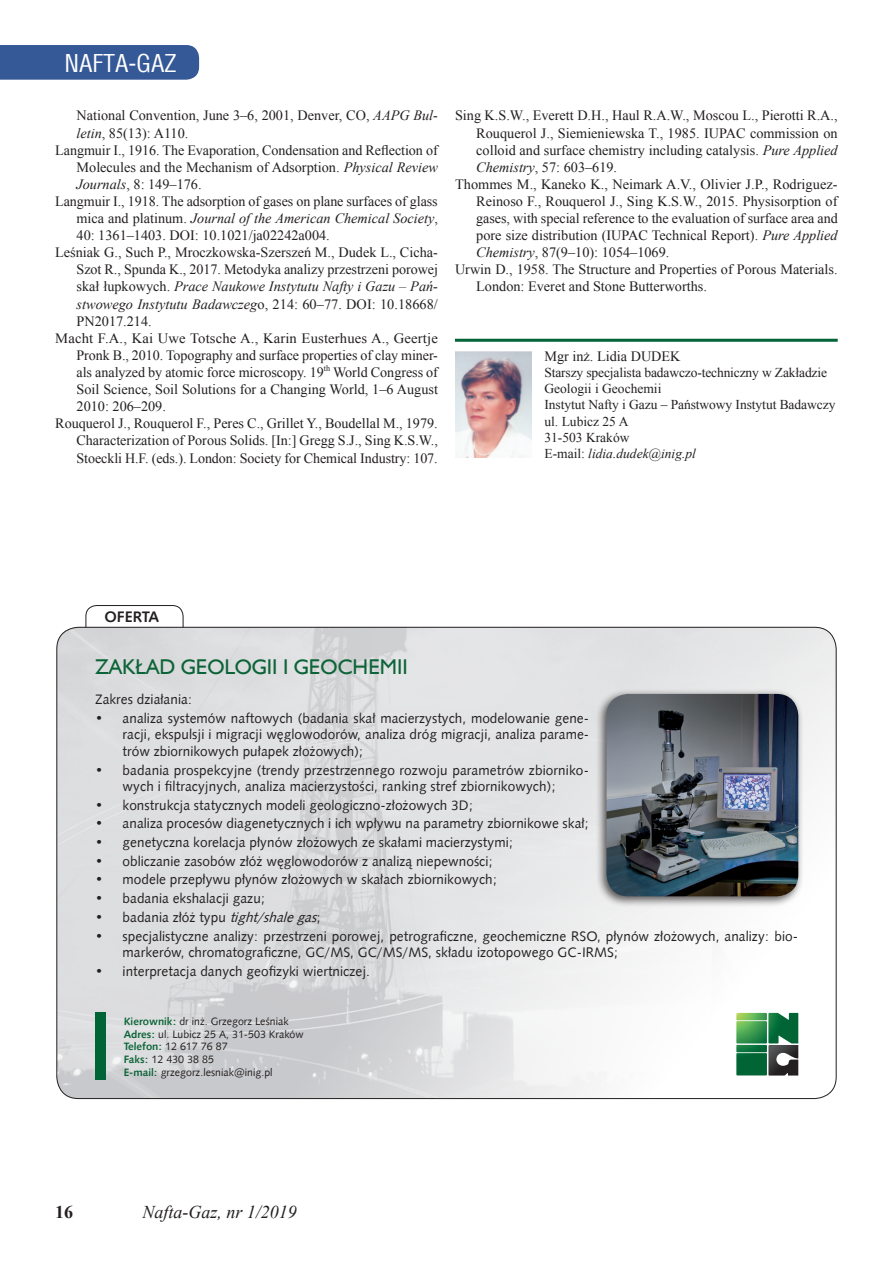
<style>
.page{position:relative;width:893px;height:1263px;background:#fff}
.page>*{position:absolute;margin:0;border:0;box-sizing:border-box;transform-origin:0 0}
.t1{font:24px "Switzerland Condensed";color:#fff}
.t2{font:21.45px "Humanst 521 EU";color:#0b6437}
.t3{font:italic 18px "Times New Roman";color:#231f20}
.t4{font:700 18px "Times New Roman";color:#231f20}
.t5{font:700 15.3px "Humanst 531 EU";color:#231f20}
.t6{font:14.25px "Times New Roman";color:#231f20}
.t7{font:italic 14.25px "Times New Roman";color:#231f20}
.t8{font:13.8px/16.5px "Humanst 531 EU";color:#231f20;text-align:justify}
.t9{font:13.5px/16.2px "Times New Roman";letter-spacing:-.005em;color:#231f20}
.t10{font:10.65px/12.9px "Humanst 531 EU";color:#231f20}
.s1{font-style:italic}
.s2{font-style:normal}
.s3{font-weight:700;color:#0b6437}
</style>
<div class="page">
<div style="left:0;top:45px;width:199px;height:35px;background:#355896"></div>
<hr style="left:892px;top:43px;width:1px;height:40px;background:#a86655">
<hr style="left:455px;top:339px;width:383px;height:3px;background:#006437">
<img style="left:455px;top:351px;width:77px;height:107px">
<img style="left:57px;top:627px;width:779px;height:471px">
<div style="left:95px;top:1012px;width:11px;height:68px;background:#006437"></div>
<svg style="left:736px;top:1013px;width:62px;height:62px;background:#3e7f56"></svg>
<svg style="left:85px;top:605px;width:99px;height:23px"></svg>
<div style="left:595px;top:688px;width:209px;height:220px;background:#231f20;opacity:.75"></div>
<img style="left:606px;top:694px;width:192px;height:202px">
<h1 class="t1" style="left:64px;top:49px;width:114px">NAFTA-GAZ</h1>
<p class="t6" style="left:77px;top:106px;width:363px">National Convention, June 3–6, 2001, Denver, CO, <span class="s1">AAPG Bul-</span></p>
<p class="t6" style="left:77px;top:123px;width:113px"><span class="s1">letin</span>, 85(13): A110.</p>
<p class="t6" style="left:55px;top:140px;width:384px">Langmuir I., 1916. The Evaporation, Condensation and Reflection of</p>
<p class="t6" style="left:77px;top:157px;width:363px">Molecules and the Mechanism of Adsorption. <span class="s1">Physical Review</span></p>
<p class="t6" style="left:77px;top:174px;width:127px"><span class="s1">Journals</span>, 8: 149–176.</p>
<p class="t6" style="left:55px;top:192px;width:384px">Langmuir I., 1918. The adsorption of gases on plane surfaces of glass</p>
<p class="t7" style="left:77px;top:208px;width:363px"><span class="s2">mica and platinum.</span> Journal of the American Chemical Society<span class="s2">,</span></p>
<p class="t6" style="left:77px;top:226px;width:255px">40: 1361–1403. DOI: 10.1021/ja02242a004.</p>
<p class="t6" style="left:55px;top:243px;width:384px">Leśniak G., Such P., Mroczkowska-Szerszeń M., Dudek L., Cicha-</p>
<p class="t6" style="left:77px;top:260px;width:363px">Szot R., Spunda K., 2017. Metodyka analizy przestrzeni porowej</p>
<p class="t7" style="left:77px;top:277px;width:363px"><span class="s2">skał łupkowych.</span> Prace Naukowe Instytutu Nafty i Gazu – Pań-</p>
<p class="t7" style="left:77px;top:294px;width:363px">stwowego Instytutu Badawczeg<span class="s2">o, 214: 60–77. DOI: 10.18668/</span></p>
<p class="t6" style="left:77px;top:311px;width:77px">PN2017.214.</p>
<p class="t6" style="left:55px;top:328px;width:384px">Macht F.A., Kai Uwe Totsche A., Karin Eusterhues A., Geertje</p>
<p class="t6" style="left:77px;top:345px;width:363px">Pronk B., 2010. Topography and surface properties of clay miner-</p>
<p class="t6" style="left:77px;top:363px;width:363px">als analyzed by atomic force microscopy. 19<sup>th</sup> World Congress of</p>
<p class="t6" style="left:77px;top:380px;width:363px">Soil Science, Soil Solutions for a Changing World, 1–6 August</p>
<p class="t6" style="left:77px;top:397px;width:91px">2010: 206–209.</p>
<p class="t6" style="left:55px;top:414px;width:384px">Rouquerol J., Rouquerol F., Peres C., Grillet Y., Boudellal M., 1979.</p>
<p class="t6" style="left:77px;top:431px;width:363px">Characterization of Porous Solids. [In:] Gregg S.J., Sing K.S.W.,</p>
<p class="t6" style="left:77px;top:448px;width:363px">Stoeckli H.F. (eds.). London: Society for Chemical Industry: 107.</p>
<p class="t6" style="left:455px;top:106px;width:384px">Sing K.S.W., Everett D.H., Haul R.A.W., Moscou L., Pierotti R.A.,</p>
<p class="t6" style="left:476px;top:123px;width:363px">Rouquerol J., Siemieniewska T., 1985. IUPAC commission on</p>
<p class="t6" style="left:476px;top:140px;width:363px">colloid and surface chemistry including catalysis. <span class="s1">Pure Applied</span></p>
<p class="t6" style="left:476px;top:157px;width:142px"><span class="s1">Chemistry</span>, 57: 603–619.</p>
<p class="t6" style="left:455px;top:174px;width:384px">Thommes M., Kaneko K., Neimark A.V., Olivier J.P., Rodriguez-</p>
<p class="t6" style="left:476px;top:192px;width:363px">Reinoso F., Rouquerol J., Sing K.S.W., 2015. Physisorption of</p>
<p class="t6" style="left:476px;top:209px;width:363px">gases, with special reference to the evaluation of surface area and</p>
<p class="t6" style="left:476px;top:226px;width:363px">pore size distribution (IUPAC Technical Report). <span class="s1">Pure Applied</span></p>
<p class="t6" style="left:476px;top:243px;width:195px"><span class="s1">Chemistry</span>, 87(9–10): 1054–1069.</p>
<p class="t6" style="left:455px;top:260px;width:384px">Urwin D., 1958. The Structure and Properties of Porous Materials.</p>
<p class="t6" style="left:476px;top:277px;width:232px">London: Everet and Stone Butterworths.</p>
<p class="t6" style="left:544px;top:346px;width:108px">Mgr inż. Lidia Dudek</p>
<p class="t9" style="left:544px;top:364px;width:292px">Starszy specjalista badawczo-techniczny w Zakładzie<br>Geologii i Geochemii<br>Instytut Nafty i Gazu – Państwowy Instytut Badawczy ul. Lubicz 25 A<br>31-503 Kraków<br>E-mail: <span class="s1">lidia.dudek@inig.pl</span></p>
<p class="t5" style="left:105px;top:607px;width:56px">OFERTA</p>
<h2 class="t2" style="left:95px;top:654px;width:314px">ZAKŁAD GEOLOGII I GEOCHEMII</h2>
<p class="t8" style="left:95px;top:691px;width:99px">Zakres działania:</p>
<p class="t8" style="left:123px;top:710px;width:468px;text-indent:-28px">• analiza systemów naftowych (badania skał macierzystych, modelowanie gene&shy;racji, ekspulsji i migracji węglowodorów, analiza dróg migracji, analiza parame&shy;trów zbiornikowych pułapek złożowych);</p>
<p class="t8" style="left:95px;top:761px;width:496px;text-align:center">• badania prospekcyjne (trendy przestrzennego rozwoju parametrów zbiorniko&shy;wych i filtracyjnych, analiza macierzystości, ranking stref zbiornikowych);</p>
<p class="t8" style="left:95px;top:797px;width:380px">• konstrukcja statycznych modeli geologiczno-złożowych 3D;</p>
<p class="t8" style="left:95px;top:815px;width:496px">• analiza procesów diagenetycznych i ich wpływu na parametry zbiornikowe skał;</p>
<p class="t8" style="left:95px;top:834px;width:420px">• genetyczna korelacja płynów złożowych ze skałami macierzystymi;</p>
<p class="t8" style="left:95px;top:853px;width:399px">• obliczanie zasobów złóż węglowodorów z analizą niepewności;</p>
<p class="t8" style="left:95px;top:871px;width:404px">• modele przepływu płynów złożowych w skałach zbiornikowych;</p>
<p class="t8" style="left:95px;top:890px;width:172px">• badania ekshalacji gazu;</p>
<p class="t8" style="left:95px;top:909px;width:227px">• b a d a n i a z ł ó ż ty p u <span class="s1">tight/shalegas</span>;</p>
<p class="t8" style="left:123px;top:927px;width:677px;text-indent:-28px">• specjalistyczne analizy: przestrzeni porowej, petrograficzne, geochemiczne RSO, płynów złożowych, analizy: bio&shy;markerów, chromatograficzne, GC/MS, GC/MS/MS, składu izotopowego GC-IRMS;</p>
<p class="t8" style="left:95px;top:963px;width:276px">• interpretacja danych geofizyki wiertniczej.</p>
<p class="t10" style="left:124px;top:1014px;width:181px"><span class="s3">Kierownik:</span> dr inż. Grzegorz Leśniak<br><span class="s3">Adres:</span> ul. Lubicz 25 A, 31-503 Kraków<br><span class="s3">Telefon:</span> 12 617 76 87<br><span class="s3">Faks:</span> 12 430 38 85<br><span class="s3">E-mail:</span> grzegorz.lesniak@inig.pl</p>
<p class="t4" style="left:55px;top:1199px;width:19px">16</p>
<p class="t3" style="left:142px;top:1200px;width:156px">Nafta-Gaz, nr 1/2019</p>
</div>
